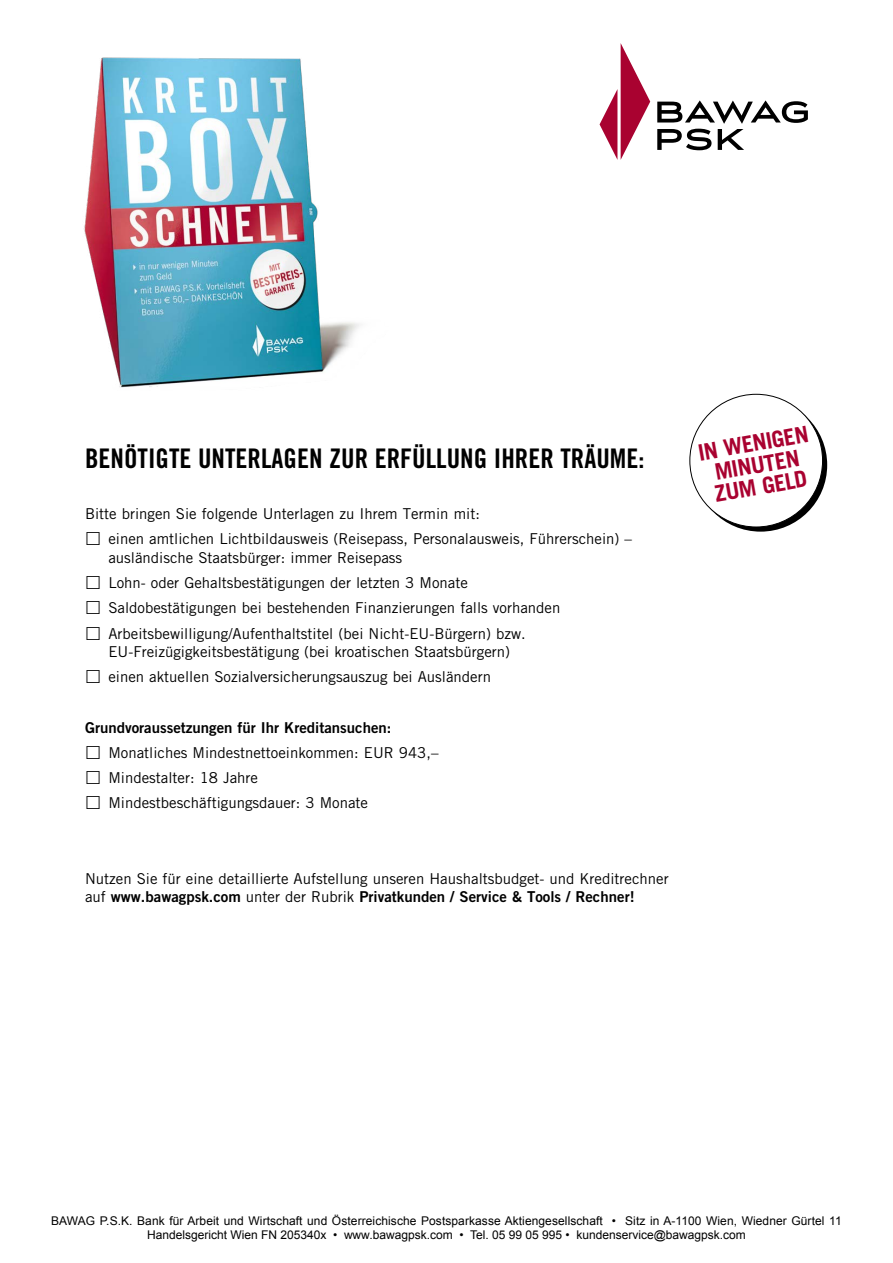
<style>
.page{position:relative;width:893px;height:1263px;background:#fff}
.page>*{position:absolute;margin:0;border:0;box-sizing:border-box;transform-origin:0 0}
.t1{font:27px "Trade Gothic LT Bold Cond Twenty";color:#000}
.t2{font:700 22.8px/21.8px "Trade Gothic LT";color:#a90230;text-align:center}
.t3{font:15px/25.2px "Trade Gothic LT";color:#000}
.t4{font:15px "Trade Gothic LT Bold Two";color:#000}
.t5{font:12px/14.4px "Arial";letter-spacing:.005em;color:#000;text-align:center}
.s1{font-family:"Trade Gothic LT"}
</style>
<div class="page">
<svg style="left:657px;top:100px;width:151px;height:50px"></svg>
<svg style="left:600px;top:43px;width:50px;height:117px"></svg>
<svg style="left:694px;top:398px;width:133px;height:134px"></svg>
<div style="left:690px;top:394px;width:132px;height:133px;background:#fff;border-radius:50%"></div>
<img style="left:84px;top:57px;width:275px;height:331px">
<h1 class="t1" style="left:85px;top:442px;width:561px">BENÖTIGTE UNTERLAGEN ZUR ERFÜLLUNG IHRER TRÄUME:</h1>
<p class="t3" style="left:108px;top:501px;width:525px;text-indent:-23px">Bitte bringen Sie folgende Unterlagen zu Ihrem Termin mit:<br>einen amtlichen Lichtbildausweis (Reisepass, Personalausweis, Führerschein) –</p>
<p class="t3" style="left:108px;top:545px;width:453px">ausländische Staatsbürger: immer Reisepass<br>Lohn- oder Gehaltsbestätigungen der letzten 3 Monate Saldobestätigungen bei bestehenden Finanzierungen falls vorhanden Arbeitsbewilligung/Aufenthaltstitel (bei Nicht-EU-Bürgern) bzw.</p>
<p class="t3" style="left:108px;top:639px;width:403px">EU-Freizügigkeitsbestätigung (bei kroatischen Staatsbürgern) einen aktuellen Sozialversicherungsauszug bei Ausländern</p>
<p class="t4" style="left:85px;top:718px;width:308px">Grundvoraussetzungen für Ihr Kreditansuchen:</p>
<p class="t3" style="left:108px;top:740px;width:332px">Monatliches Mindestnettoeinkommen: EUR 943,–<br>Mindestalter: 18 Jahre<br>Mindestbeschäftigungsdauer: 3 Monate</p>
<p class="t3" style="left:85px;top:865px;width:585px">Nutzen Sie für eine detaillierte Aufstellung unseren Haushaltsbudget- und Kreditrechner</p>
<p class="t4" style="left:85px;top:887px;width:551px"><span class="s1">auf</span> www.bawagpsk.com <span class="s1">unter der Rubrik</span> Privatkunden / Service &amp; Tools / Rechner!</p>
<h2 class="t2" style="left:696px;top:442px;width:113px;rotate:-10deg">IN WENIGEN<br>MINUTEN<br>ZUM GELD</h2>
<p class="t5" style="left:51px;top:1214px;width:792px">BAWAG P.S.K. Bank für Arbeit und Wirtschaft und Österreichische Postsparkasse Aktiengesellschaft • Sitz in A-1100 Wien, Wiedner Gürtel 11<br>Handelsgericht Wien FN 205340x • www.bawagpsk.com • Tel. 05 99 05 995 • kundenservice@bawagpsk.com</p>
</div>
